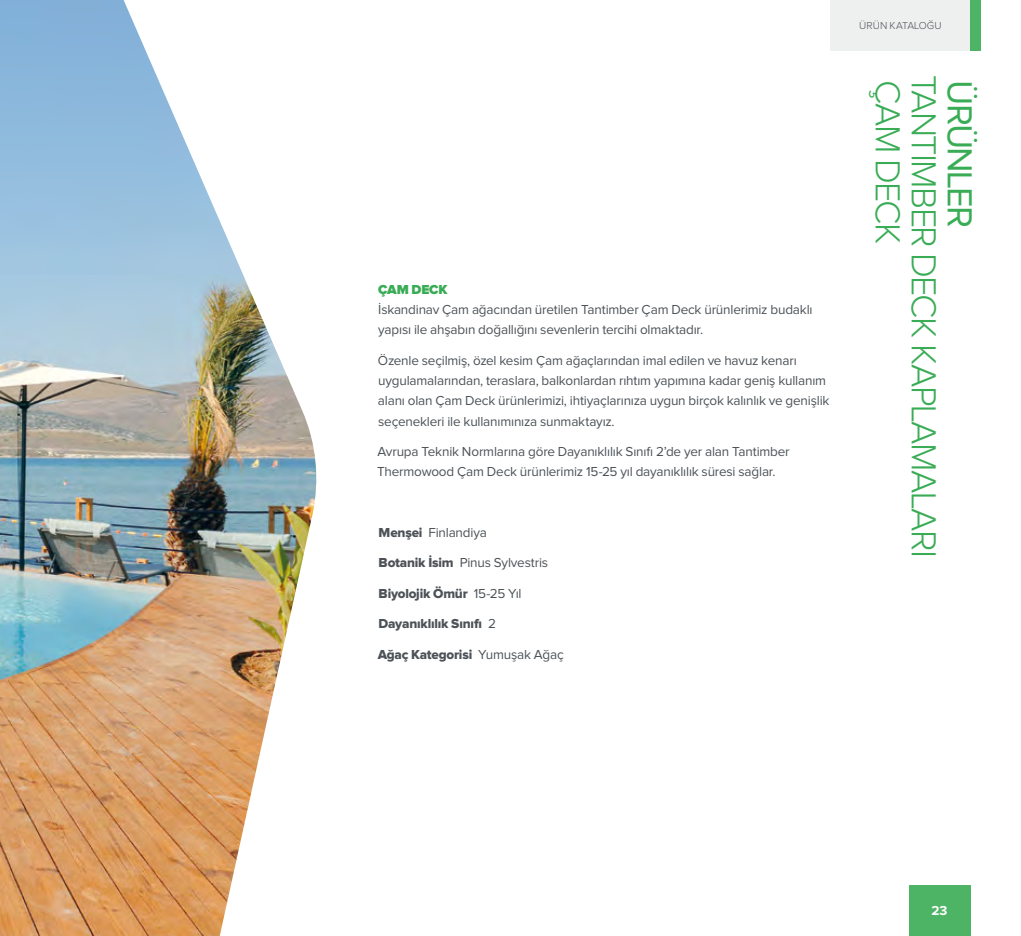
<style>
.page{position:relative;width:1021px;height:936px;background:#fff}
.page>*{position:absolute;margin:0;border:0;box-sizing:border-box;transform-origin:0 0}
.t1{font:300 36px "Proxima Nova";letter-spacing:-.045em;color:#39ac55}
.t2{font:36px "Proxima Nova";letter-spacing:-.05em;color:#39ac55}
.t3{font:13.5px/20.2px "Proxima Nova";letter-spacing:-.015em;color:#4c5257}
.t4{font:13.5px "Proxima Nova Extrabld";letter-spacing:-.015em;color:#4c5257}
.t5{font:900 13.5px "Proxima Nova";letter-spacing:-.015em;color:#39ac55}
.t6{font:700 13.5px "Proxima Nova";color:#fff}
.t7{font:300 10.5px "Proxima Nova";color:#4c5257}
.s1{font-family:"Proxima Nova Extrabld"}
.s2{font-family:"Proxima Nova"}
</style>
<div class="page">
<img style="left:0;top:0;width:317px;height:935px">
<div style="left:830px;top:0;width:140px;height:51px;background:#edeeee"></div>
<div style="left:970px;top:0;width:10px;height:51px;background:#4db466"></div>
<div style="left:909px;top:885px;width:61px;height:50px;background:#4db466"></div>
<p class="t5" style="left:378px;top:283px;width:71px">ÇAM DECK</p>
<p class="t3" style="left:378px;top:300px;width:436px">İskandinav Çam ağacından üretilen Tantimber Çam Deck ürünlerimiz budaklı yapısı ile ahşabın doğallığını sevenlerin tercihi olmaktadır.</p>
<p class="t3" style="left:378px;top:350px;width:453px">Özenle seçilmiş, özel kesim Çam ağaçlarından imal edilen ve havuz kenarı uygulamalarından, teraslara, balkonlardan rıhtım yapımına kadar geniş kullanım alanı olan Çam Deck ürünlerimizi, ihtiyaçlarınıza uygun birçok kalınlık ve genişlik seçenekleri ile kullanımınıza sunmaktayız.</p>
<p class="t3" style="left:377px;top:442px;width:414px">Avrupa Teknik Normlarına göre Dayanıklılık Sınıfı 2’de yer alan Tantimber<br>Thermowood Çam Deck ürünlerimiz 15-25 yıl dayanıklılık süresi sağlar.</p>
<p class="t3" style="left:378px;top:523px;width:110px"><span class="s1">Menşei</span> Finlandiya</p>
<p class="t3" style="left:378px;top:553px;width:171px"><span class="s1">Botanik İsim</span> Pinus Sylvestris</p>
<p class="t4" style="left:378px;top:587px;width:144px">Biyolojik Ömür <span class="s2">15-25 Yıl</span></p>
<p class="t4" style="left:378px;top:617px;width:119px">Dayanıklılık Sınıfı <span class="s2">2</span></p>
<p class="t4" style="left:378px;top:647px;width:188px">Ağaç Kategorisi <span class="s2">Yumuşak Ağaç</span></p>
<p class="t7" style="left:859px;top:21px;width:84px">ÜRÜN KATALOĞU</p>
<h1 class="t1" style="left:904px;top:80px;width:165px;rotate:90deg">ÇAM DECK</h1>
<h1 class="t1" style="left:940px;top:75px;width:484px;rotate:90deg">TANTIMBER DECK KAPLAMALARI</h1>
<h1 class="t2" style="left:976px;top:80px;width:149px;rotate:90deg">ÜRÜNLER</h1>
<p class="t6" style="left:931px;top:904px;width:17px">23</p>
</div>
